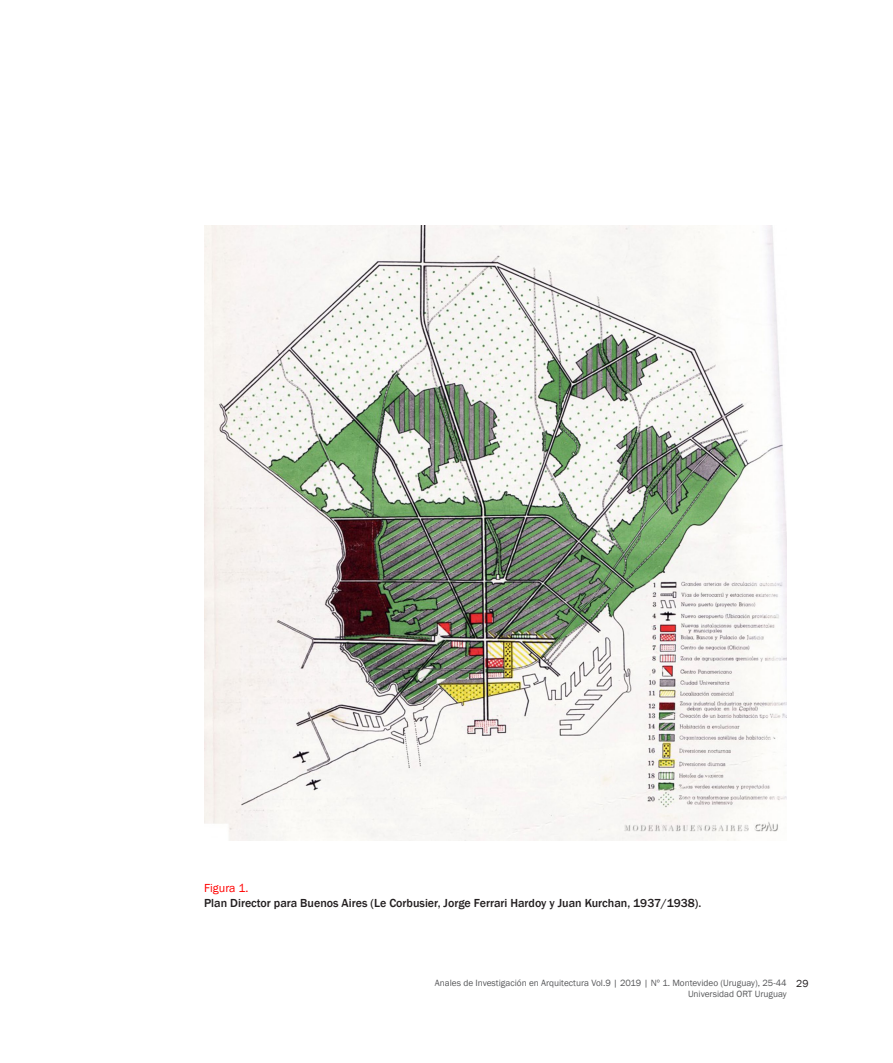
<style>
.page{position:relative;width:893px;height:1063px;background:#fff}
.page>*{position:absolute;margin:0;border:0;box-sizing:border-box;transform-origin:0 0}
.t1{font:500 12px "Franklin Gothic";color:#231f20}
.t2{font:12px "Franklin Gothic";color:#f00}
.t3{font:9.3px/11.1px "Franklin Gothic";color:#57585a}
.s1{font-size:10.5px;color:#231f20}
</style>
<div class="page">
<img style="left:204px;top:225px;width:583px;height:616px">
<p class="t2" style="left:204px;top:881px;width:46px">Figura 1.</p>
<p class="t1" style="left:204px;top:895px;width:499px">Plan Director para Buenos Aires (Le Corbusier, Jorge Ferrari Hardoy y Juan Kurchan, 1937/1938).</p>
<p class="t3" style="left:688px;top:978px;width:122px;text-indent:-253px">Anales de Investigación en Arquitectura Vol.9 | 2019 | Nº 1. Montevideo (Uruguay), 25-44 <span class="s1">29<br></span>Universidad ORT Uruguay</p>
</div>
